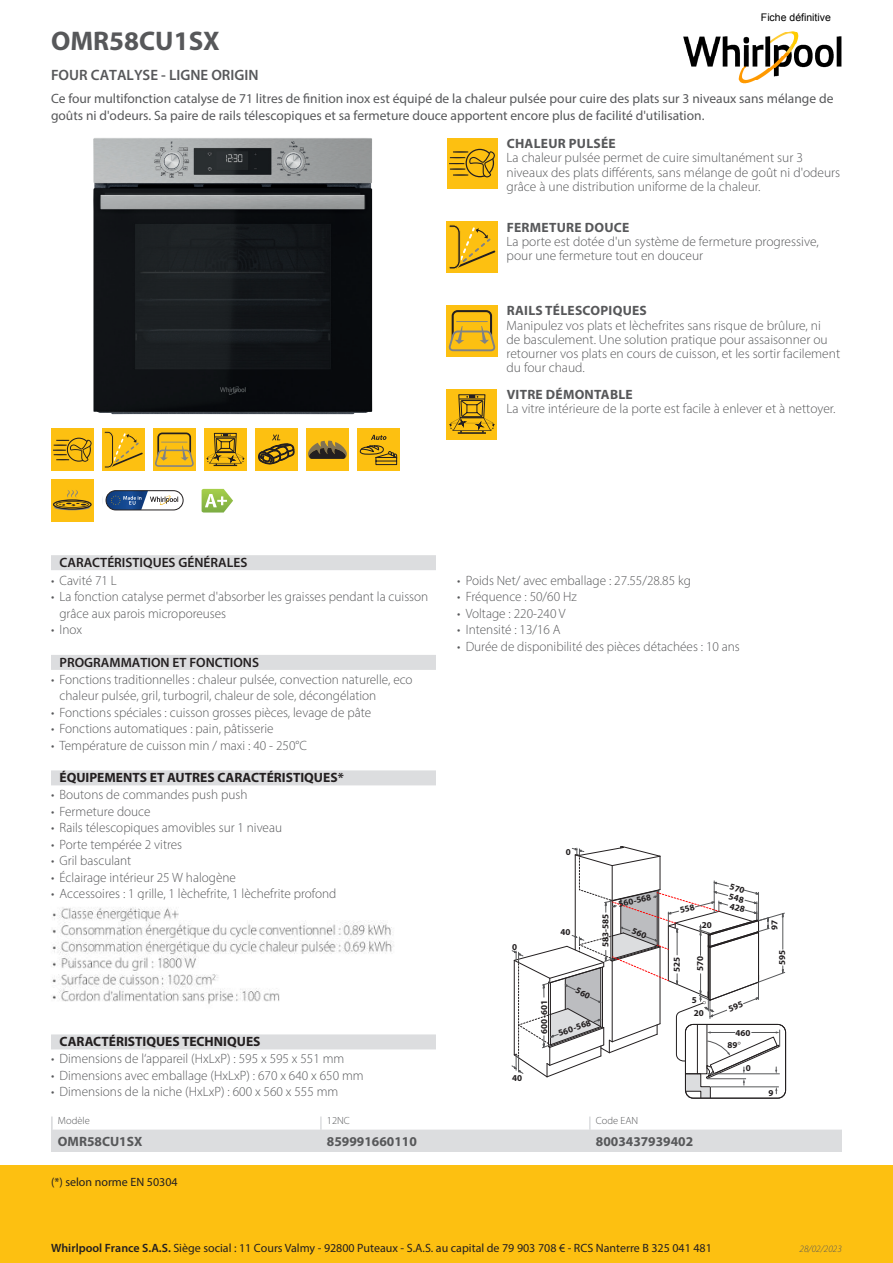
<style>
.page{position:relative;width:893px;height:1263px;background:#fff}
.page>*{position:absolute;margin:0;border:0;box-sizing:border-box;transform-origin:0 0}
.t1{font:700 27px "Myriad Pro";color:#57585a}
.t2{font:600 15px "Myriad Pro";color:#57585a}
.t3{font:300 13.5px/14.2px "Myriad Pro";color:#57585a}
.t4{font:13.5px/16.5px "Myriad Pro";color:#57585a}
.t5{font:700 13.5px "Myriad Pro";color:#231f20}
.t6{font:700 13.5px "Myriad Pro";letter-spacing:.02em;color:#57585a}
.t7{font:600 13.5px "Myriad Pro";color:#231f20}
.t8{font:700 13.5px "Myriad Pro";color:#57585a}
.t9{font:12px "Myriad Pro";color:#231f20}
.t10{font:300 10.5px "Myriad Pro";color:#57585a}
.t11{font:italic 300 9.75px "Myriad Pro";color:#57585a}
.t12{font:700 9.15px/9.3px "Myriad Pro";color:#231f20;text-align:center}
.t13{font:700 9px "Myriad Pro";color:#231f20}
.s1{font-family:"Times New Roman";font-weight:400}
.s2{font-weight:600}
</style>
<div class="page">
<div style="left:0;top:1165px;width:893px;height:98px;background:#fdc011"></div>
<div style="left:51px;top:428px;width:43px;height:43px;background:#fdc011"></div>
<svg style="left:53px;top:438px;width:39px;height:24px"></svg>
<div style="left:102px;top:428px;width:43px;height:43px;background:#fdc011"></div>
<svg style="left:104px;top:431px;width:39px;height:37px"></svg>
<div style="left:153px;top:428px;width:43px;height:43px;background:#fdc011"></div>
<svg style="left:155px;top:432px;width:39px;height:35px"></svg>
<div style="left:204px;top:428px;width:43px;height:43px;background:#fdc011"></div>
<svg style="left:206px;top:432px;width:39px;height:34px"></svg>
<div style="left:255px;top:428px;width:43px;height:43px;background:#fdc011"></div>
<svg style="left:258px;top:435px;width:36px;height:29px"></svg>
<div style="left:306px;top:428px;width:43px;height:43px;background:#fdc011"></div>
<svg style="left:308px;top:441px;width:39px;height:18px"></svg>
<div style="left:357px;top:428px;width:43px;height:43px;background:#fdc011"></div>
<svg style="left:359px;top:435px;width:39px;height:30px"></svg>
<div style="left:51px;top:479px;width:43px;height:43px;background:#fdc011"></div>
<svg style="left:53px;top:490px;width:39px;height:20px"></svg>
<svg style="left:102px;top:490px;width:82px;height:21px"></svg>
<div style="left:106px;top:491px;width:77px;height:19px;border:1px solid #231f20;border-radius:10px"></div>
<svg style="left:202px;top:489px;width:31px;height:23px"></svg>
<img style="left:93px;top:138px;width:279px;height:276px">
<div style="left:447px;top:138px;width:50px;height:50px;background:#fdc011"></div>
<svg style="left:449px;top:149px;width:46px;height:29px"></svg>
<div style="left:446px;top:222px;width:51px;height:51px;background:#fdc011"></div>
<svg style="left:449px;top:225px;width:46px;height:44px"></svg>
<div style="left:52px;top:1129px;width:790px;height:23px;background:#dcdddf"></div>
<hr style="left:51px;top:1110px;width:2px;height:20px;background:#dcdddf">
<hr style="left:320px;top:1110px;width:2px;height:20px;background:#dcdddf">
<hr style="left:589px;top:1110px;width:2px;height:20px;background:#dcdddf">
<div style="left:51px;top:555px;width:385px;height:15px;background:#dcdddf"></div>
<div style="left:51px;top:655px;width:385px;height:15px;background:#dcdddf"></div>
<div style="left:51px;top:770px;width:385px;height:15px;background:#dcdddf"></div>
<div style="left:51px;top:1034px;width:385px;height:15px;background:#dcdddf"></div>
<div style="left:446px;top:305px;width:51px;height:51px;background:#fdc011"></div>
<svg style="left:449px;top:310px;width:46px;height:41px"></svg>
<div style="left:446px;top:389px;width:51px;height:51px;background:#fdc011"></div>
<hr style="left:458px;top:432px;width:28px;height:2px;background:#231f20">
<svg style="left:449px;top:394px;width:46px;height:39px"></svg>
<div style="left:51px;top:1110px;width:791px;height:6px;background:#fff"></div>
<img style="left:683px;top:20px;width:159px;height:64px">
<img style="left:52px;top:907px;width:342px;height:97px">
<svg style="left:783px;top:13px;width:59px;height:16px"></svg>
<svg style="left:512px;top:846px;width:274px;height:252px"></svg>
<h1 class="t1" style="left:51px;top:24px;width:170px">OMR58CU1SX</h1>
<p class="t2" style="left:51px;top:65px;width:209px">FOUR CATALYSE - LIGNE ORIGIN</p>
<p class="t4" style="left:51px;top:90px;width:784px">Ce four multifonction catalyse de 71 litres de finition inox est équipé de la chaleur pulsée pour cuire des plats sur 3 niveaux sans mélange de goûts ni d'odeurs. Sa paire de rails télescopiques et sa fermeture douce apportent encore plus de facilité d'utilisation.</p>
<p class="t6" style="left:507px;top:135px;width:111px">CHALEUR PULSÉE</p>
<p class="t3" style="left:507px;top:151px;width:335px">La chaleur pulsée permet de cuire simultanément sur 3 niveaux des plats différents, sans mélange de goût ni d'odeurs grâce à une distribution uniforme de la chaleur.</p>
<p class="t6" style="left:507px;top:218px;width:124px">FERMETURE DOUCE</p>
<p class="t3" style="left:507px;top:234px;width:314px">La porte est dotée d'un système de fermeture progressive, pour une fermeture tout en douceur</p>
<p class="t6" style="left:507px;top:302px;width:142px">RAILS TÉLESCOPIQUES</p>
<p class="t3" style="left:507px;top:318px;width:335px">Manipulez vos plats et lèchefrites sans risque de brûlure, ni<br>de basculement. Une solution pratique pour assaisonner ou retourner vos plats en cours de cuisson, et les sortir facilement du four chaud.</p>
<p class="t6" style="left:507px;top:386px;width:128px">VITRE DÉMONTABLE</p>
<p class="t3" style="left:507px;top:402px;width:331px">La vitre intérieure de la porte est facile à enlever et à nettoyer.</p>
<p class="t7" style="left:60px;top:554px;width:189px">CARACTÉRISTIQUES GÉNÉRALES</p>
<p class="t3" style="left:51px;top:573px;width:67px">• Cavité 71 L</p>
<p class="t3" style="left:60px;top:588px;width:370px;line-height:16.5px;text-indent:-9px">• La fonction catalyse permet d'absorber les graisses pendant la cuisson grâce aux parois microporeuses</p>
<p class="t3" style="left:51px;top:622px;width:33px">• Inox</p>
<p class="t7" style="left:60px;top:654px;width:201px">PROGRAMMATION ET FONCTIONS</p>
<p class="t3" style="left:60px;top:671px;width:355px;line-height:16.5px;text-indent:-9px">• Fonctions traditionnelles : chaleur pulsée, convection naturelle, eco chaleur pulsée, gril, turbogril, chaleur de sole, décongélation</p>
<p class="t3" style="left:51px;top:705px;width:322px">• Fonctions spéciales : cuisson grosses pièces, levage de pâte</p>
<p class="t3" style="left:51px;top:721px;width:224px">• Fonctions automatiques : pain, pâtisserie</p>
<p class="t3" style="left:51px;top:738px;width:257px">• Température de cuisson min / maxi : 40 - 250°C</p>
<p class="t5" style="left:60px;top:769px;width:286px">ÉQUIPEMENTS ET AUTRES CARACTÉRISTIQUES*</p>
<p class="t3" style="left:51px;top:787px;width:198px">• Boutons de commandes push push</p>
<p class="t3" style="left:51px;top:804px;width:101px">• Fermeture douce</p>
<p class="t3" style="left:51px;top:820px;width:233px">• Rails télescopiques amovibles sur 1 niveau</p>
<p class="t3" style="left:51px;top:837px;width:133px">• Porte tempérée 2 vitres</p>
<p class="t3" style="left:51px;top:853px;width:82px">• Gril basculant</p>
<p class="t3" style="left:51px;top:870px;width:186px">• Éclairage intérieur 25 W halogène</p>
<p class="t3" style="left:51px;top:886px;width:367px">• Accessoires : 1 grille, 1 lèchefrite, 1 lèchefrite profond, Accessoires : 1</p>
<p class="t5" style="left:60px;top:1033px;width:202px">CARACTÉRISTIQUES TECHNIQUES</p>
<p class="t3" style="left:51px;top:1051px;width:295px">• Dimensions de l‘appareil (HxLxP) : 595 x 595 x 551 mm</p>
<p class="t3" style="left:51px;top:1068px;width:314px">• Dimensions avec emballage (HxLxP) : 670 x 640 x 650 mm</p>
<p class="t3" style="left:51px;top:1084px;width:289px">• Dimensions de la niche (HxLxP) : 600 x 560 x 555 mm</p>
<p class="t3" style="left:457px;top:573px;width:235px">• Poids Net/ avec emballage : 27.55/28.85 kg</p>
<p class="t3" style="left:457px;top:589px;width:121px">• Fréquence : 50/60 Hz</p>
<p class="t3" style="left:457px;top:606px;width:110px">• Voltage : 220-240 V</p>
<p class="t3" style="left:457px;top:622px;width:105px">• Intensité : 13/16 A</p>
<p class="t3" style="left:457px;top:639px;width:284px">• Durée de disponibilité des pièces détachées : 10 ans</p>
<p class="t13" style="left:512px;top:941px;width:7px">0</p>
<p class="t13" style="left:566px;top:846px;width:7px">0</p>
<p class="t13" style="left:561px;top:926px;width:12px">40</p>
<p class="t13" style="left:599px;top:947px;width:35px;rotate:-90deg">583-585</p>
<p class="t13" style="left:617px;top:898px;width:35px;rotate:-13deg">560-568</p>
<p class="t13" style="left:512px;top:1072px;width:12px">40</p>
<p class="t13" style="left:538px;top:1034px;width:36px;rotate:-90deg">600-601</p>
<p class="t13" style="left:556px;top:1027px;width:36px;rotate:-19deg">560-568</p>
<p class="t13" style="left:702px;top:919px;width:12px">20</p>
<p class="t13" style="left:671px;top:972px;width:17px;rotate:-90deg">525</p>
<p class="t13" style="left:694px;top:971px;width:17px;rotate:-90deg">570</p>
<p class="t13" style="left:692px;top:994px;width:7px">5</p>
<p class="t13" style="left:694px;top:1007px;width:12px">20</p>
<p class="t12" style="left:730px;top:891px;width:20px;rotate:15deg">548<br>428</p>
<p class="t13" style="left:735px;top:1027px;width:17px">460</p>
<p class="t13" style="left:727px;top:1039px;width:15px">89<span class="s1">¡</span></p>
<p class="t13" style="left:746px;top:1062px;width:7px">0</p>
<p class="t13" style="left:769px;top:930px;width:12px;rotate:-90deg">97</p>
<p class="t13" style="left:776px;top:965px;width:17px;rotate:-90deg">595</p>
<p class="t13" style="left:769px;top:1087px;width:7px">9</p>
<p class="t10" style="left:58px;top:1114px;width:33px">Modèle</p>
<p class="t10" style="left:327px;top:1114px;width:24px">12NC</p>
<p class="t10" style="left:596px;top:1114px;width:44px">Code EAN</p>
<p class="t8" style="left:58px;top:1132px;width:86px">OMR58CU1SX</p>
<p class="t8" style="left:327px;top:1132px;width:91px">859991660110</p>
<p class="t8" style="left:596px;top:1132px;width:99px">8003437939402</p>
<p class="t9" style="left:51px;top:1174px;width:128px">(*) selon norme EN 50304</p>
<p class="t9" style="left:51px;top:1240px;width:662px"><span class="s2">Whirlpool France S.A.S.</span> Siège social : 11 Cours Valmy - 92800 Puteaux - S.A.S. au capital de 79 903 708 € - RCS Nanterre B 325 041 481</p>
<p class="t11" style="left:799px;top:1244px;width:44px">28/02/2023</p>
</div>
